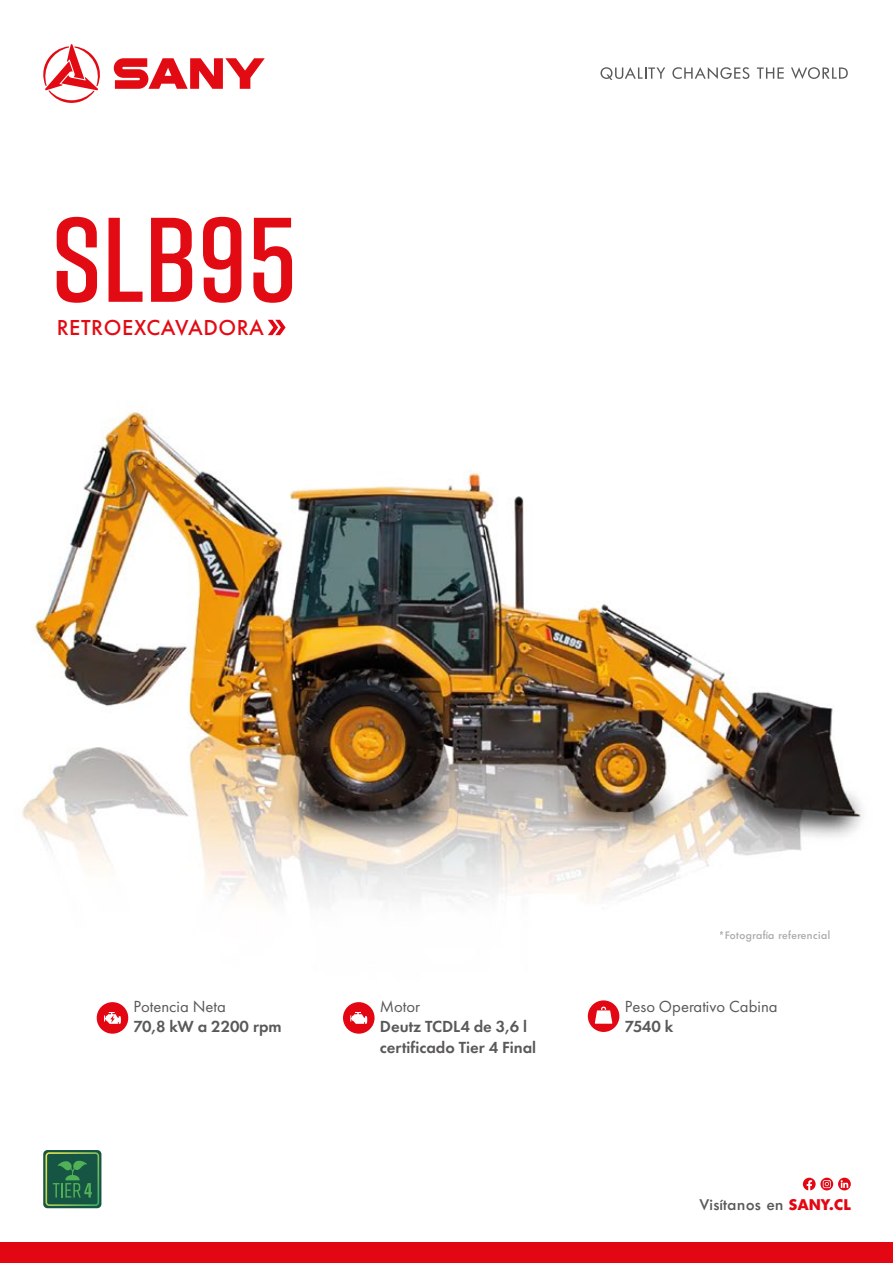
<style>
.page{position:relative;width:893px;height:1263px;background:#fff}
.page>*{position:absolute;margin:0;border:0;box-sizing:border-box;transform-origin:0 0}
.t1{font:600 120px "Rift";color:#e30b13}
.t2{font:500 22.5px "Futura PT";letter-spacing:.025em;color:#e30b13}
.t3{font:600 16.65px/20.4px "Futura PT";color:#5a5858}
.t4{font:16.65px "Futura PT";color:#5a5858}
.t5{font:500 15px "Futura TS";letter-spacing:.05em;color:#5a5858}
.t6{font:500 10.5px "Futura TS";letter-spacing:.05em;color:#5a5858}
.s1{font-weight:800;color:#e30613}
</style>
<div class="page">
<img style="left:22px;top:319px;width:840px;height:890px">
<svg style="left:600px;top:67px;width:65px;height:13px"></svg>
<svg style="left:672px;top:67px;width:77px;height:12px"></svg>
<svg style="left:757px;top:67px;width:27px;height:12px"></svg>
<svg style="left:791px;top:67px;width:57px;height:12px"></svg>
<svg style="left:43px;top:44px;width:57px;height:59px"></svg>
<svg style="left:114px;top:58px;width:151px;height:31px"></svg>
<svg style="left:343px;top:1002px;width:32px;height:32px"></svg>
<svg style="left:97px;top:1002px;width:31px;height:32px"></svg>
<svg style="left:803px;top:1178px;width:48px;height:12px"></svg>
<div style="left:0;top:1242px;width:893px;height:21px;background:#e30613"></div>
<svg style="left:588px;top:1000px;width:31px;height:32px"></svg>
<svg style="left:268px;top:320px;width:18px;height:15px"></svg>
<svg style="left:43px;top:1150px;width:58px;height:58px"></svg>
<svg style="left:45px;top:1152px;width:54px;height:54px;background:#2d6f48"></svg>
<h1 class="t1" style="left:52px;top:174px;width:247px">SLB95</h1>
<h2 class="t2" style="left:57px;top:314px;width:209px">RETROEXCAVADORA</h2>
<p class="t4" style="left:134px;top:996px;width:94px">Potencia Neta</p>
<p class="t3" style="left:134px;top:1016px;width:150px">70,8 kW a 2200 rpm</p>
<p class="t4" style="left:380px;top:996px;width:42px">Motor</p>
<p class="t3" style="left:380px;top:1016px;width:158px">Deutz TCD L4 de 3,6 l certificado Tier 4 Final</p>
<p class="t6" style="left:720px;top:928px;width:112px">*Fotografía referencial</p>
<p class="t4" style="left:625px;top:996px;width:154px">Peso Operativo Cabina</p>
<p class="t3" style="left:625px;top:1016px;width:50px">7540 k</p>
<p class="t5" style="left:700px;top:1194px;width:152px">Visítanos en <span class="s1">SANY.CL</span></p>
</div>
